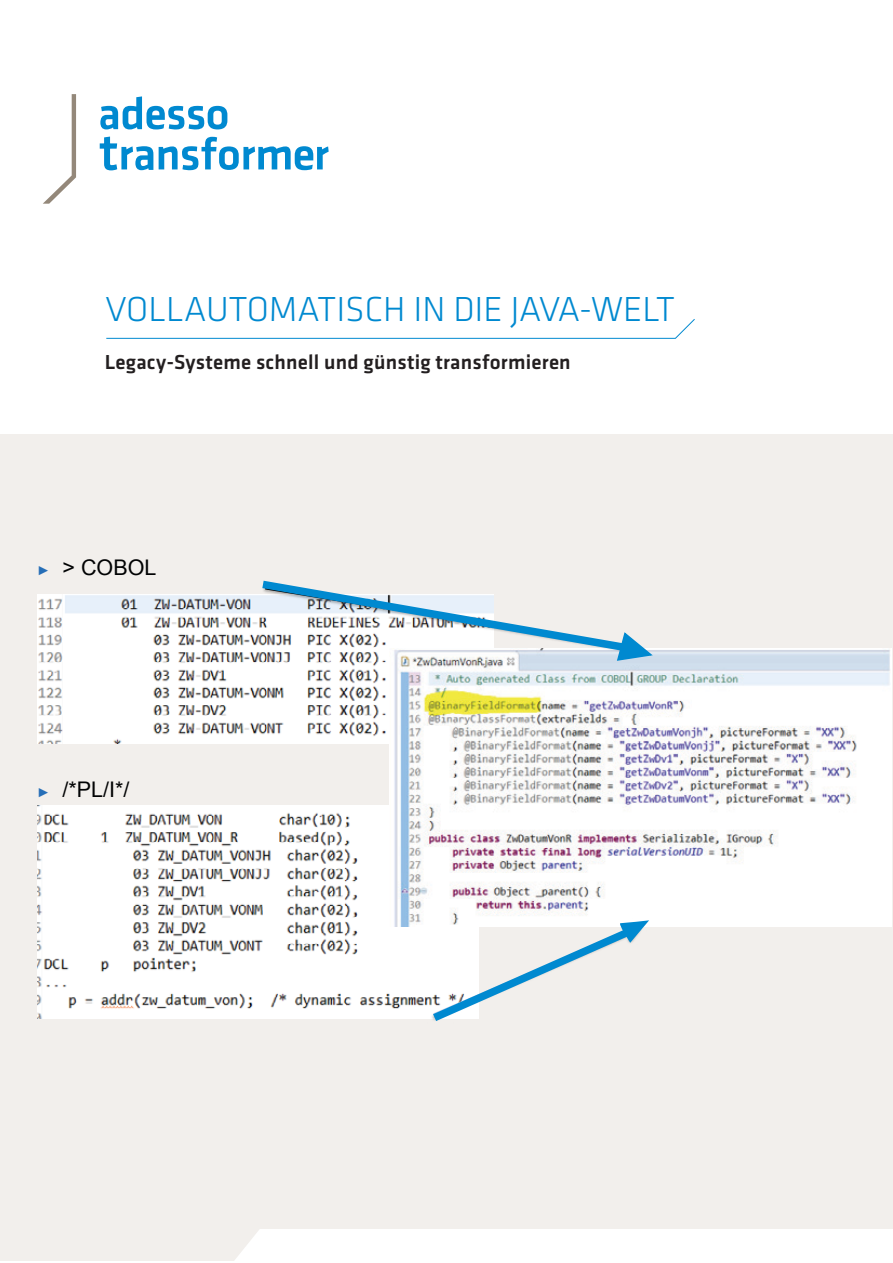
<style>
.page{position:relative;width:893px;height:1263px;background:#fff}
.page>*{position:absolute;margin:0;border:0;box-sizing:border-box;transform-origin:0 0}
.t1{font:300 36px "Klavika";color:#0089d0}
.t2{font:21.6px "Arial";color:#010203}
.t3{font:500 21px "Klavika";letter-spacing:.01em;color:#231f20}
.s1{font-size:12.9px;color:#266eb7}
</style>
<div class="page">
<div style="left:0;top:435px;width:893px;height:826px;background:#f2efec"></div>
<img style="left:37px;top:594px;width:353px;height:150px">
<img style="left:37px;top:805px;width:388px;height:213px">
<img style="left:390px;top:649px;width:502px;height:278px">
<img style="left:259px;top:648px;width:402px;height:23px">
<img style="left:428px;top:908px;width:233px;height:19px">
<svg style="left:254px;top:580px;width:400px;height:82px"></svg>
<svg style="left:425px;top:919px;width:224px;height:102px"></svg>
<svg style="left:100px;top:96px;width:127px;height:34px"></svg>
<svg style="left:43px;top:94px;width:33px;height:110px"></svg>
<svg style="left:159px;top:137px;width:170px;height:33px"></svg>
<svg style="left:99px;top:136px;width:54px;height:35px"></svg>
<div style="left:235px;top:1229px;width:658px;height:32px;background:#fff"></div>
<svg style="left:106px;top:319px;width:589px;height:20px"></svg>
<p class="t1" style="left:105px;top:290px;width:571px">VOLLAUTOMATISCH IN DIE JAVA-WELT</p>
<p class="t3" style="left:105px;top:350px;width:467px">Legacy-Systeme schnell und günstig transformieren</p>
<p class="t2" style="left:37px;top:553px;width:121px"><span class="s1">►</span> &gt; COBOL</p>
<p class="t2" style="left:37px;top:775px;width:94px"><span class="s1">►</span> /*PL/I*/</p>
</div>
